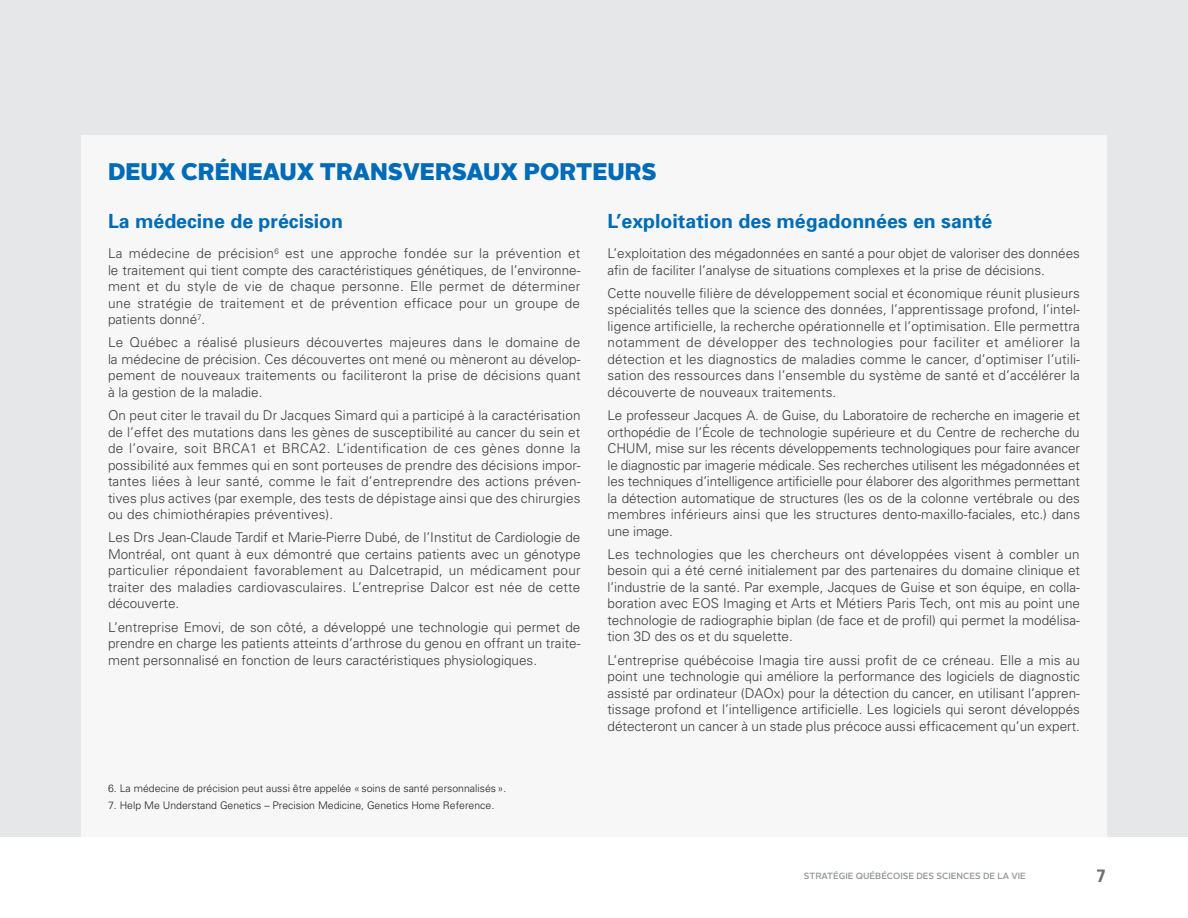
<style>
.page{position:relative;width:1188px;height:918px;background:#fff}
.page>*{position:absolute;margin:0;border:0;box-sizing:border-box;transform-origin:0 0}
.Sous-Titre_Encadré{font:900 24px "Alright Sans";color:#006cb7}
.S_-titre_3{font:700 19.5px "Univers";color:#006cb7}
.t1{font:700 18px "Univers";color:#6c6d70}
.Texte_courant{font:300 13.5px/16.5px "Univers";color:#3e3e3f;text-align:justify}
.t2{font:300 10.5px "Univers";color:#231f20}
.t3{font:500 9px "Alright Sans";color:#939598}
</style>
<div class="page">
<div style="left:0;top:0;width:1188px;height:837px;background:#e6e7e9"></div>
<div style="left:81px;top:135px;width:1026px;height:702px;background:#f7f7f8"></div>
<p class="Sous-Titre_Encadré" style="left:108px;top:155px;width:550px">DEUX CRÉNEAUX TRANSVERSAUX PORTEURS</p>
<p class="S_-titre_3" style="left:108px;top:210px;width:237px">La médecine de précision</p>
<p class="Texte_courant" style="left:108px;top:245px;width:474px">La médecine de précision<sup>6</sup> est une approche fondée sur la prévention et le traitement qui tient compte des caractéristiques génétiques, de l’environne&shy;ment et du style de vie de chaque personne. Elle permet de déterminer une stratégie de traitement et de prévention efficace pour un groupe de patients donné<sup>7</sup>.</p>
<p class="Texte_courant" style="left:108px;top:334px;width:474px">Le Québec a réalisé plusieurs découvertes majeures dans le domaine de la médecine de précision. Ces découvertes ont mené ou mèneront au dévelop&shy;pement de nouveaux traitements ou faciliteront la prise de décisions quant à la gestion de la maladie.</p>
<p class="Texte_courant" style="left:108px;top:407px;width:474px">On peut citer le travail du Dr Jacques Simard qui a participé à la caractérisation de l’effet des mutations dans les gènes de susceptibilité au cancer du sein et de l’ovaire, soit BRCA1 et BRCA2. L’identification de ces gènes donne la possibilité aux femmes qui en sont porteuses de prendre des décisions impor&shy;tantes liées à leur santé, comme le fait d’entreprendre des actions préven&shy;tives plus actives (par exemple, des tests de dépistage ainsi que des chirurgies ou des chimiothérapies préventives).</p>
<p class="Texte_courant" style="left:108px;top:529px;width:474px">Les Drs Jean-Claude Tardif et Marie-Pierre Dubé, de l’Institut de Cardiologie de Montréal, ont quant à eux démontré que certains patients avec un génotype particulier répondaient favorablement au Dalcetrapid, un médicament pour traiter des maladies cardiovasculaires. L’entreprise Dalcor est née de cette découverte.</p>
<p class="Texte_courant" style="left:108px;top:619px;width:474px">L’entreprise Emovi, de son côté, a développé une technologie qui permet de prendre en charge les patients atteints d’arthrose du genou en offrant un traite&shy;ment personnalisé en fonction de leurs caractéristiques physiologiques.</p>
<p class="S_-titre_3" style="left:608px;top:210px;width:386px">L’exploitation des mégadonnées en santé</p>
<p class="Texte_courant" style="left:608px;top:245px;width:474px">L’exploitation des mégadonnées en santé a pour objet de valoriser des données afin de faciliter l’analyse de situations complexes et la prise de décisions.</p>
<p class="Texte_courant" style="left:608px;top:285px;width:474px">Cette nouvelle filière de développement social et économique réunit plusieurs spécialités telles que la science des données, l’apprentissage profond, l’intel&shy;ligence artificielle, la recherche opérationnelle et l’optimisation. Elle permettra notamment de développer des technologies pour faciliter et améliorer la détection et les diagnostics de maladies comme le cancer, d’optimiser l’utili&shy;sation des ressources dans l’ensemble du système de santé et d’accélérer la découverte de nouveaux traitements.</p>
<p class="Texte_courant" style="left:608px;top:407px;width:474px">Le professeur Jacques A. de Guise, du Laboratoire de recherche en imagerie et orthopédie de l’École de technologie supérieure et du Centre de recherche du CHUM, mise sur les récents développements technologiques pour faire avancer le diagnostic par imagerie médicale. Ses recherches utilisent les mégadonnées et les techniques d’intelligence artificielle pour élaborer des algorithmes permettant la détection automatique de structures (les os de la colonne vertébrale ou des membres inférieurs ainsi que les structures dento-maxillo-faciales, etc.) dans une image.</p>
<p class="Texte_courant" style="left:608px;top:546px;width:474px">Les technologies que les chercheurs ont développées visent à combler un besoin qui a été cerné initialement par des partenaires du domaine clinique et l’industrie de la santé. Par exemple, Jacques de Guise et son équipe, en colla&shy;boration avec EOS Imaging et Arts et Métiers Paris Tech, ont mis au point une technologie de radiographie biplan (de face et de profil) qui permet la modélisa&shy;tion 3D des os et du squelette.</p>
<p class="Texte_courant" style="left:608px;top:652px;width:474px">L’entreprise québécoise Imagia tire aussi profit de ce créneau. Elle a mis au point une technologie qui améliore la performance des logiciels de diagnostic assisté par ordinateur (DAOx) pour la détection du cancer, en utilisant l’appren&shy;tissage profond et l’intelligence artificielle. Les logiciels qui seront développés détecteront un cancer à un stade plus précoce aussi efficacement qu’un expert.</p>
<p class="t2" style="left:108px;top:782px;width:400px">6. La médecine de précision peut aussi être appelée «soins de santé personnalisés».</p>
<p class="t2" style="left:108px;top:799px;width:388px">7. Help Me Understand Genetics – Precision Medicine, Genetics Home Reference.</p>
<p class="t3" style="left:804px;top:869px;width:224px">STRATÉGIE QUÉBÉCOISE DES SCIENCES DE LA VIE</p>
<h3 class="t1" style="left:1097px;top:864px;width:12px">7</h3>
</div>
